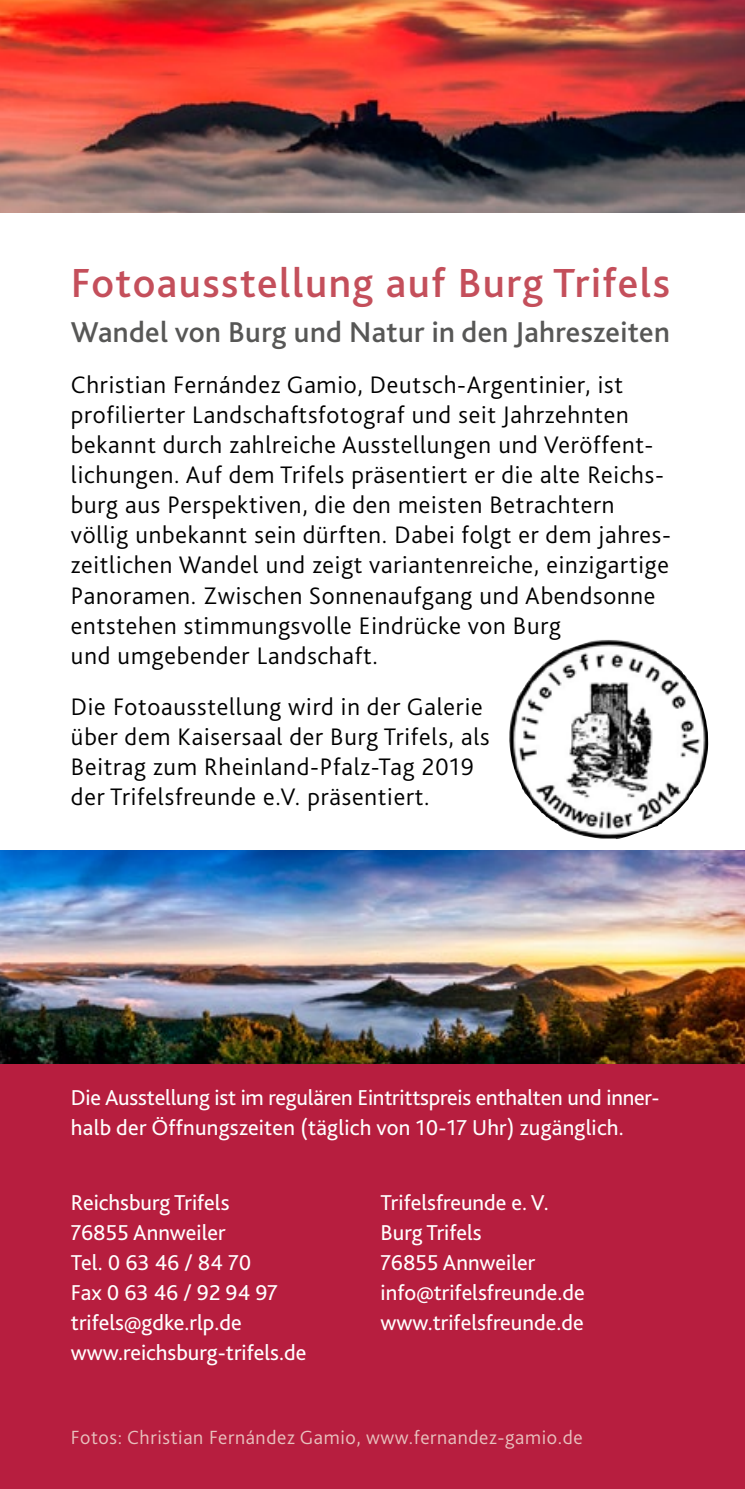
<style>
.page{position:relative;width:745px;height:1489px;background:#fff}
.page>*{position:absolute;margin:0;border:0;box-sizing:border-box;transform-origin:0 0}
.t1{font:500 42.5px "Bliss 2";letter-spacing:.035em;color:#c44f5b}
.t2{font:500 30px "Bliss 2";letter-spacing:.01em;color:#575756}
.t3{font:300 25px/30px "Bliss 2";letter-spacing:.03em;color:#000}
.t4{font:22.5px/30px "Bliss 2";color:#fff}
.t5{font:300 20px "Bliss 2";letter-spacing:.03em;color:#e8c1be}
</style>
<div class="page">
<div style="left:0;top:1063px;width:744px;height:425px;background:#b71e3f"></div>
<img style="left:0;top:850px;width:744px;height:213px">
<img style="left:509px;top:640px;width:199px;height:199px">
<img style="left:0;top:0;width:744px;height:213px">
<h1 class="t1" style="left:71px;top:256px;width:600px">Fotoausstellung auf Burg Trifels</h1>
<p class="t2" style="left:71px;top:313px;width:600px">Wandel von Burg und Natur in den Jahreszeiten</p>
<p class="t3" style="left:71px;top:369px;width:601px">Christian Fernández Gamio, Deutsch-Argentinier, ist profilierter Landschaftsfotograf und seit Jahrzehnten bekannt durch zahlreiche Ausstellungen und Veröffent&shy;lichungen. Auf dem Trifels präsentiert er die alte Reichs&shy;burg aus Perspektiven, die den meisten Betrachtern völlig unbekannt sein dürften. Dabei folgt er dem jahres&shy;zeitlichen Wandel und zeigt variantenreiche, einzigartige Panoramen. Zwischen Sonnenaufgang und Abendsonne entstehen stimmungsvolle Eindrücke von Burg<br>und umgebender Landschaft.</p>
<p class="t3" style="left:71px;top:691px;width:420px">Die Fotoausstellung wird in der Galerie über dem Kaisersaal der Burg Trifels, als Beitrag zum Rheinland-Pfalz-Tag 2019 der Trifelsfreunde e.V. präsentiert.</p>
<p class="t4" style="left:71px;top:1081px;width:589px">Die Ausstellung ist im regulären Eintrittspreis enthalten und inner&shy;halb der Öffnungszeiten (täglich von 10-17 Uhr) zugänglich.</p>
<p class="t4" style="left:71px;top:1187px;width:237px">Reichsburg Trifels<br>76855 Annweiler<br>Tel. 0 63 46 / 84 70<br>Fax 0 63 46 / 92 94 97 trifels@gdke.rlp.de www.reichsburg-trifels.de</p>
<p class="t4" style="left:380px;top:1187px;width:205px">Trifelsfreunde e. V.<br>Burg Trifels<br>76855 Annweiler info@trifelsfreunde.de www.trifelsfreunde.de</p>
<p class="t5" style="left:71px;top:1424px;width:513px">Fotos: Christian Fernández Gamio, www.fernandez-gamio.de</p>
</div>
